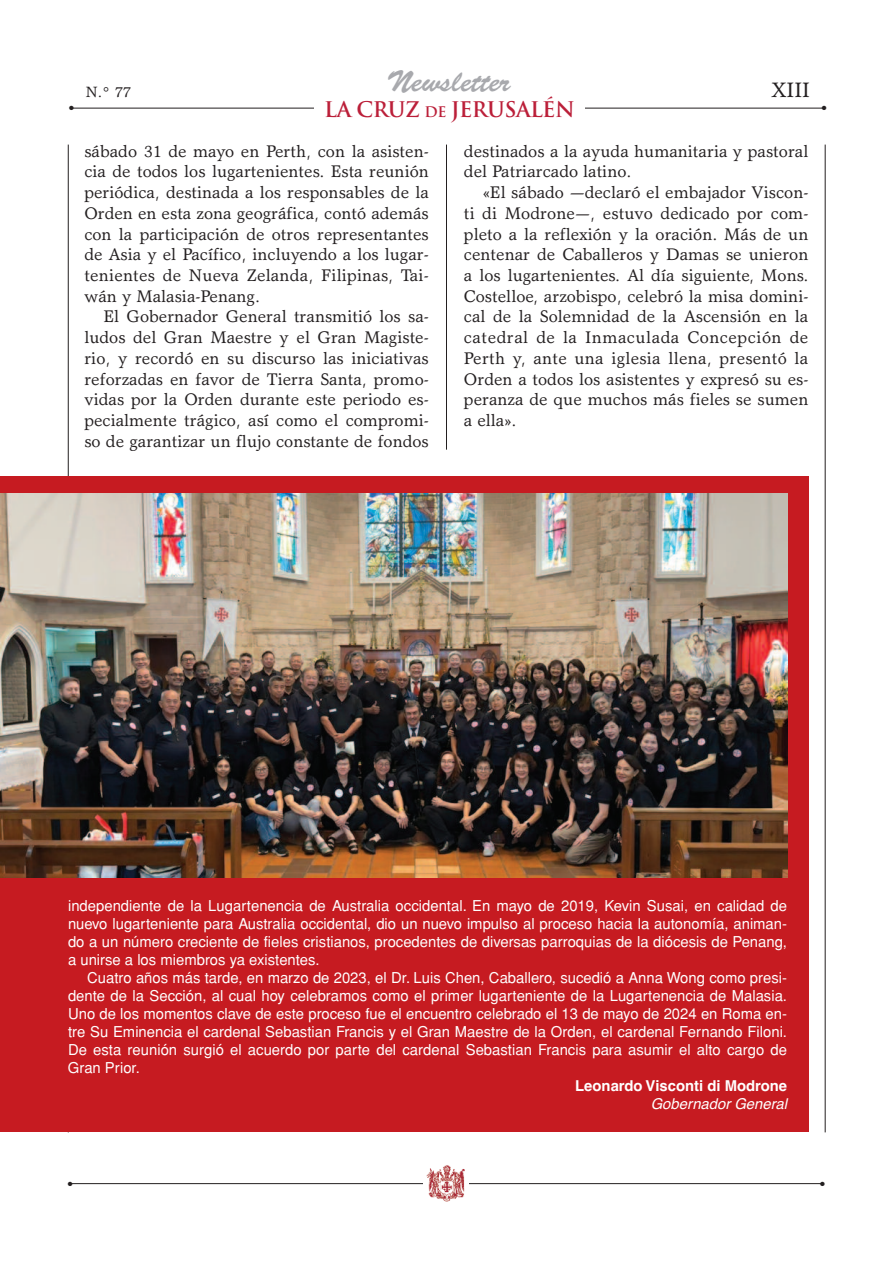
<style>
.page{position:relative;width:893px;height:1263px;background:#fff}
.page>*{position:absolute;margin:0;border:0;box-sizing:border-box;transform-origin:0 0}
.t1{font:30px "Brush Script";color:#a8a9ad}
.t2{font:700 21px "Trajan";letter-spacing:-.025em;color:#bb1f39}
.t3{font:21px "Garth Graphic";color:#231f20}
.t4{font:16.95px/20.7px "Garth Graphic";color:#231f20;text-align:justify}
.t5{font:15px/18px "Helvetica";color:#fff;text-align:justify}
.t6{font:700 15px "Helvetica";color:#fff}
.t7{font:italic 15px "Helvetica";color:#fff}
.t8{font:15px "Garth Graphic";color:#231f20}
.t9{font:6px "Zapf Dingbats";color:#231f20}
.s1{font-size:14.25px}
</style>
<div class="page">
<hr style="left:69px;top:1183px;width:754px;height:1px;background:#231f20">
<div style="left:424px;top:1164px;width:45px;height:41px;background:#fff"></div>
<img style="left:426px;top:1165px;width:39px;height:37px">
<hr style="left:68px;top:145px;width:1px;height:987px;background:#231f20">
<hr style="left:825px;top:145px;width:1px;height:987px;background:#231f20">
<hr style="left:446px;top:145px;width:1px;height:305px;background:#231f20">
<div style="left:0;top:476px;width:808px;height:656px;background:#c61b21"></div>
<img style="left:0;top:493px;width:787px;height:384px">
<hr style="left:71px;top:108px;width:754px;height:1px;background:#231f20">
<div style="left:314px;top:101px;width:271px;height:22px;background:#fff"></div>
<h1 class="t1" style="left:387px;top:69px;width:125px">Newsletter</h1>
<p class="t2" style="left:324px;top:97px;width:252px">LA CRuz <span class="s1">DE</span> JERUSALÉN</p>
<p class="t3" style="left:771px;top:82px;width:40px">XIII</p>
<p class="t8" style="left:86px;top:86px;width:46px">N.° 77</p>
<p class="t9" style="left:69px;top:104px;width:6px">●</p>
<p class="t9" style="left:822px;top:105px;width:6px">●</p>
<p class="t4" style="left:84px;top:142px;width:346px">sábado 31 de mayo en Perth, con la asisten&shy;cia de todos los lugartenientes. Esta reunión periódica, destinada a los responsables de la Orden en esta zona geográfica, contó además con la participación de otros representantes de Asia y el Pacífico, incluyendo a los lugar&shy;tenientes de Nueva Zelanda, Filipinas, Tai&shy;wán y Malasia-Penang.</p>
<p class="t4" style="left:84px;top:308px;width:346px;text-indent:19px">El Gobernador General transmitió los sa&shy;ludos del Gran Maestre y el Gran Magiste&shy;rio, y recordó en su discurso las iniciativas reforzadas en favor de Tierra Santa, promo&shy;vidas por la Orden durante este periodo es&shy;pecialmente trágico, así como el compromi&shy;so de garantizar un flujo constante de fondos</p>
<p class="t4" style="left:464px;top:142px;width:346px">destinados a la ayuda humanitaria y pastoral del Patriarcado latino.</p>
<p class="t4" style="left:464px;top:184px;width:346px;text-indent:19px">«El sábado —declaró el embajador Viscon&shy;ti di Modrone—, estuvo dedicado por com&shy;pleto a la reflexión y la oración. Más de un centenar de Caballeros y Damas se unieron a los lugartenientes. Al día siguiente, Mons.<br>Costelloe, arzobispo, celebró la misa domini&shy;cal de la Solemnidad de la Ascensión en la catedral de la Inmaculada Concepción de Perth y, ante una iglesia llena, presentó la Orden a todos los asistentes y expresó su es&shy;peranza de que muchos más fieles se sumen a ella».</p>
<p class="t5" style="left:68px;top:897px;width:721px">independiente de la Lugartenencia de Australia occidental. En mayo de 2019, Kevin Susai, en calidad de nuevo lugarteniente para Australia occidental, dio un nuevo impulso al proceso hacia la autonomía, animan&shy;do a un número creciente de fieles cristianos, procedentes de diversas parroquias de la diócesis de Penang, a unirse a los miembros ya existentes.</p>
<p class="t5" style="left:68px;top:969px;width:721px;text-indent:19px">Cuatro años más tarde, en marzo de 2023, el Dr. Luis Chen, Caballero, sucedió a Anna Wong como presi&shy;dente de la Sección, al cual hoy celebramos como el primer lugarteniente de la Lugartenencia de Malasia.<br>Uno de los momentos clave de este proceso fue el encuentro celebrado el 13 de mayo de 2024 en Roma en&shy;tre Su Eminencia el cardenal Sebastian Francis y el Gran Maestre de la Orden, el cardenal Fernando Filoni.<br>De esta reunión surgió el acuerdo por parte del cardenal Sebastian Francis para asumir el alto cargo de Gran Prior.</p>
<p class="t6" style="left:575px;top:1077px;width:213px">Leonardo Visconti di Modrone</p>
<p class="t7" style="left:651px;top:1095px;width:138px">Gobernador General</p>
<p class="t9" style="left:68px;top:1180px;width:6px">●</p>
<p class="t9" style="left:820px;top:1180px;width:6px">●</p>
</div>
